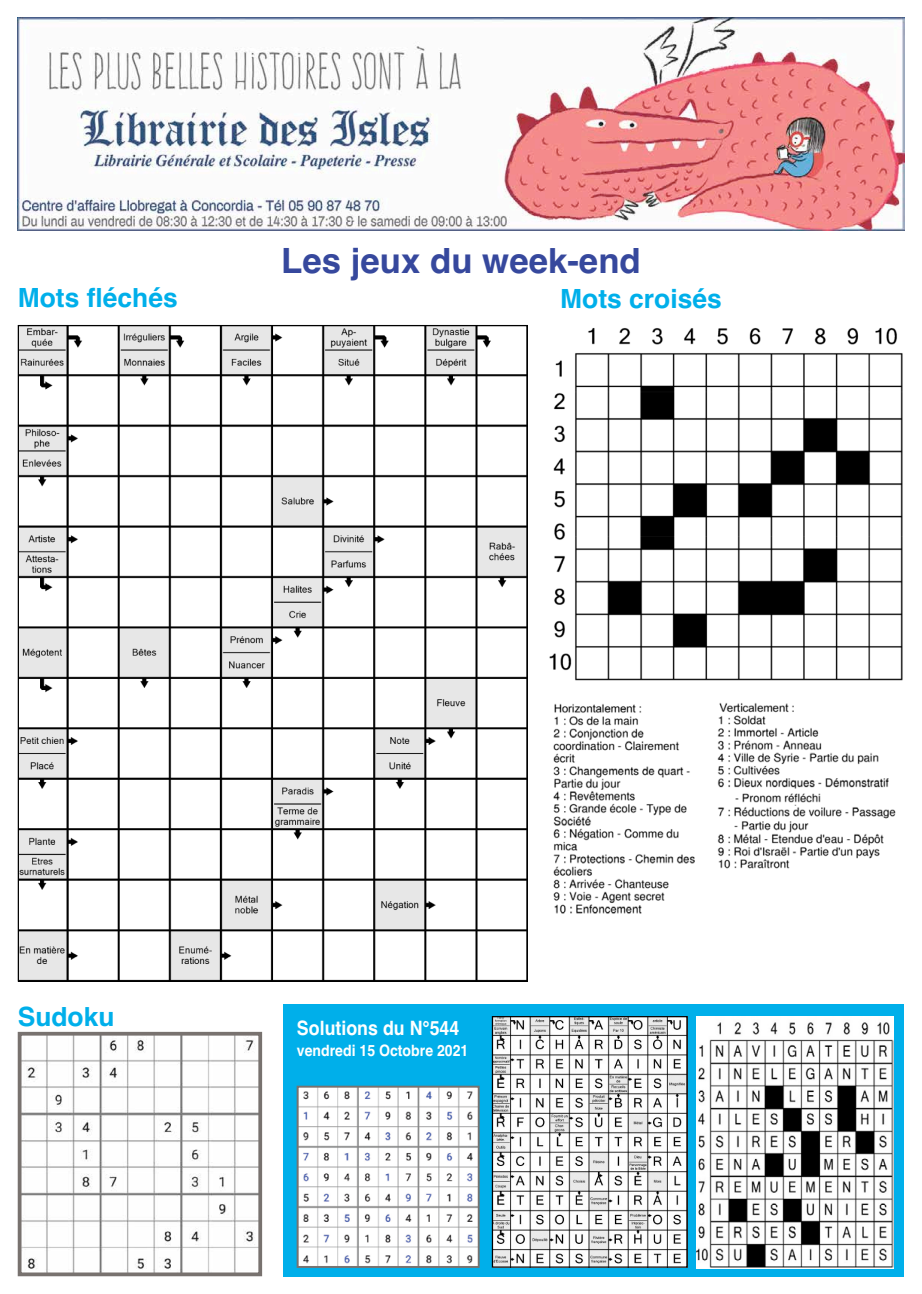
<style>
.page{position:relative;width:922px;height:1294px;background:#fff}
.page>*{position:absolute;margin:0;border:0;box-sizing:border-box;transform-origin:0 0}
.t1{font:700 34.75px "Helvetica";color:#36489d}
.t2{font:700 26.38px "Helvetica";color:#00afea}
.t3{font:700 19.75px "Helvetica";color:#fff;scale:.9 1}
.t4{font:700 15.62px "Helvetica";color:#fff;scale:.9 1}
</style>
<div class="page">
<img style="left:18px;top:18px;width:886px;height:212px">
<div style="left:283px;top:1003px;width:621px;height:273px;background:#00afea"></div>
<img style="left:549px;top:327px;width:354px;height:354px">
<img style="left:493px;top:1018px;width:192px;height:247px">
<div style="left:491px;top:1016px;width:196px;height:251px;border:1px solid #000"></div>
<img style="left:696px;top:1016px;width:196px;height:251px">
<img style="left:299px;top:1088px;width:177px;height:176px">
<div style="left:296px;top:1085px;width:183px;height:182px;border:2px solid #78726f"></div>
<img style="left:23px;top:1036px;width:234px;height:235px">
<div style="left:18px;top:1031px;width:244px;height:245px;border:4px solid #78726f"></div>
<img style="left:20px;top:327px;width:505px;height:652px">
<img style="left:553px;top:703px;width:142px;height:211px">
<img style="left:717px;top:703px;width:179px;height:166px">
<p class="t2" style="left:18px;top:276px;width:161px">Mots fléchés</p>
<h1 class="t1" style="left:281px;top:233px;width:361px">Les jeux du week-end</h1>
<p class="t2" style="left:560px;top:277px;width:163px">Mots croisés</p>
<p class="t2" style="left:18px;top:995px;width:98px">Sudoku</p>
<p class="t3" style="left:297px;top:1012px;width:182px">Solutions du N°544</p>
<p class="t4" style="left:297px;top:1037px;width:192px">vendredi 15 Octobre 2021</p>
</div>
